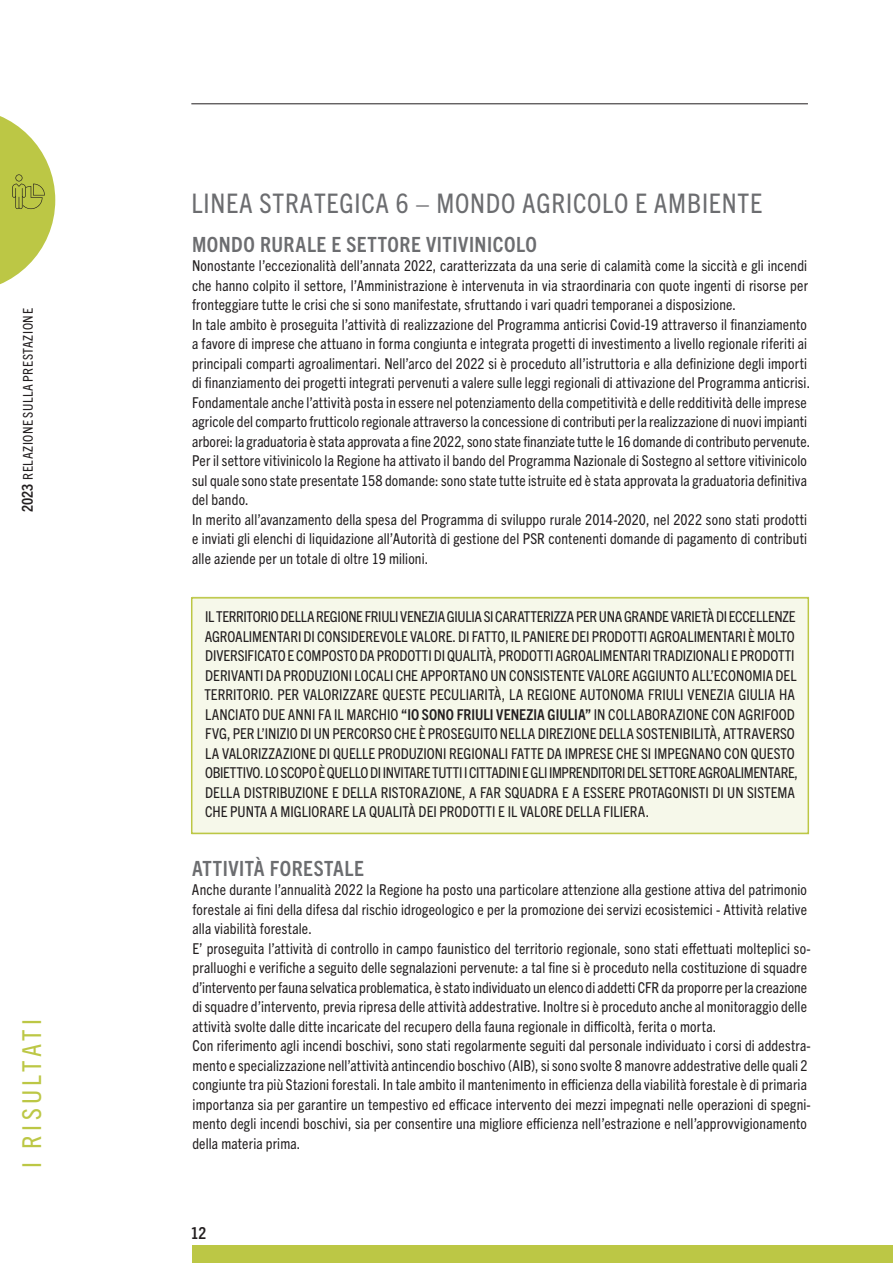
<style>
.page{position:relative;width:893px;height:1263px;background:#fff}
.page>*{position:absolute;margin:0;border:0;box-sizing:border-box;transform-origin:0 0}
.t1{font:condensed 27px "Trade Gothic Next LT Pro";letter-spacing:.03em;color:#6c6d70}
.t2{font:condensed 26.1px "Trade Gothic Next LT Pro";letter-spacing:.17em;color:#bcc745}
.t3{font:700 condensed 21px "Trade Gothic Next LT Pro";letter-spacing:.025em;color:#6c6d70}
.t4{font:700 condensed 16.5px "Trade Gothic Next LT Pro";color:#231f20}
.t5{font:condensed 15px/19.5px "Trade Gothic Next LT Pro";letter-spacing:.01em;color:#231f20}
.t6{font:condensed 13.5px "Trade Gothic Next LT Pro";letter-spacing:.05em;color:#231f20}
.s1{font-weight:700;font-size:15px}
.s2{font-weight:700}
</style>
<div class="page">
<svg style="left:0;top:116px;width:55px;height:169px"></svg>
<div style="left:192px;top:1245px;width:701px;height:18px;background:#bcc745"></div>
<div style="left:192px;top:596px;width:616px;height:239px;background:#f6f8ea"></div>
<div style="left:191px;top:597px;width:618px;height:237px;border:2px solid #bcc745"></div>
<hr style="left:191px;top:103px;width:617px;height:1px;background:#231f20">
<p class="t6" style="left:19px;top:512px;width:206px;rotate:-90deg"><span class="s1">2023</span> RELAZIONE SULLA PRESTAZIONE</p>
<h2 class="t2" style="left:14px;top:1168px;width:150px;rotate:-90deg">I RISULTATI</h2>
<h1 class="t1" style="left:192px;top:184px;width:572px">LINEA STRATEGICA 6 – MONDO AGRICOLO E AMBIENTE</h1>
<h3 class="t3" style="left:192px;top:230px;width:346px">MONDO RURALE E SETTORE VITIVINICOLO</h3>
<p class="t5" style="left:192px;top:255px;width:620px">Nonostante l’eccezionalità dell’annata 2022, caratterizzata da una serie di calamità come la siccità e gli incendi che hanno colpito il settore, l’Amministrazione è intervenuta in via straordinaria con quote ingenti di risorse per fronteggiare tutte le crisi che si sono manifestate, sfruttando i vari quadri temporanei a disposizione.<br>In tale ambito è proseguita l’attività di realizzazione del Programma anticrisi Covid-19 attraverso il finanziamento a favore di imprese che attuano in forma congiunta e integrata progetti di investimento a livello regionale riferiti ai principali comparti agroalimentari. Nell’arco del 2022 si è proceduto all’istruttoria e alla definizione degli importi di finanziamento dei progetti integrati pervenuti a valere sulle leggi regionali di attivazione del Programma anticrisi.<br>Fondamentale anche l’attività posta in essere nel potenziamento della competitività e delle redditività delle imprese agricole del comparto frutticolo regionale attraverso la concessione di contributi per la realizzazione di nuovi impianti arborei: la graduatoria è stata approvata a fine 2022, sono state finanziate tutte le 16 domande di contributo pervenute.<br>Per il settore vitivinicolo la Regione ha attivato il bando del Programma Nazionale di Sostegno al settore vitivinicolo sul quale sono state presentate 158 domande: sono state tutte istruite ed è stata approvata la graduatoria definitiva del bando.<br>In merito all’avanzamento della spesa del Programma di sviluppo rurale 2014-2020, nel 2022 sono stati prodotti e inviati gli elenchi di liquidazione all’Autorità di gestione del PSR contenenti domande di pagamento di contributi alle aziende per un totale di oltre 19 milioni.</p>
<p class="t5" style="left:204px;top:606px;width:595px">IL TERRITORIO DELLA REGIONE FRIULI VENEZIA GIULIA SI CARATTERIZZA PER UNA GRANDE VARIETÀ DI ECCELLENZE AGROALIMENTARI DI CONSIDEREVOLE VALORE. DI FATTO, IL PANIERE DEI PRODOTTI AGROALIMENTARI È MOLTO DIVERSIFICATO E COMPOSTO DA PRODOTTI DI QUALITÀ, PRODOTTI AGROALIMENTARI TRADIZIONALI E PRODOTTI DERIVANTI DA PRODUZIONI LOCALI CHE APPORTANO UN CONSISTENTE VALORE AGGIUNTO ALL’ECONOMIA DEL TERRITORIO. PER VALORIZZARE QUESTE PECULIARITÀ, LA REGIONE AUTONOMA FRIULI VENEZIA GIULIA HA LANCIATO DUE ANNI FA IL MARCHIO <span class="s2">“IO SONO FRIULI VENEZIA GIULIA”</span> IN COLLABORAZIONE CON AGRIFOOD FVG, PER L’INIZIO DI UN PERCORSO CHE È PROSEGUITO NELLA DIREZIONE DELLA SOSTENIBILITÀ, ATTRAVERSO LA VALORIZZAZIONE DI QUELLE PRODUZIONI REGIONALI FATTE DA IMPRESE CHE SI IMPEGNANO CON QUESTO OBIETTIVO. LO SCOPO È QUELLO DI INVITARE TUTTI I CITTADINI E GLI IMPRENDITORI DEL SETTORE AGROALIMENTARE, DELLA DISTRIBUZIONE E DELLA RISTORAZIONE, A FAR SQUADRA E A ESSERE PROTAGONISTI DI UN SISTEMA CHE PUNTA A MIGLIORARE LA QUALITÀ DEI PRODOTTI E IL VALORE DELLA FILIERA.</p>
<h3 class="t3" style="left:192px;top:854px;width:173px">ATTIVITÀ FORESTALE</h3>
<p class="t5" style="left:192px;top:879px;width:620px">Anche durante l’annualità 2022 la Regione ha posto una particolare attenzione alla gestione attiva del patrimonio forestale ai fini della difesa dal rischio idrogeologico e per la promozione dei servizi ecosistemici - Attività relative alla viabilità forestale.<br>E’ proseguita l’attività di controllo in campo faunistico del territorio regionale, sono stati effettuati molteplici so&shy;pralluoghi e verifiche a seguito delle segnalazioni pervenute: a tal fine si è proceduto nella costituzione di squadre d’intervento per fauna selvatica problematica, è stato individuato un elenco di addetti CFR da proporre per la creazione di squadre d’intervento, previa ripresa delle attività addestrative. Inoltre si è proceduto anche al monitoraggio delle attività svolte dalle ditte incaricate del recupero della fauna regionale in difficoltà, ferita o morta.<br>Con riferimento agli incendi boschivi, sono stati regolarmente seguiti dal personale individuato i corsi di addestra&shy;mento e specializzazione nell’attività antincendio boschivo (AIB), si sono svolte 8 manovre addestrative delle quali 2 congiunte tra più Stazioni forestali. In tale ambito il mantenimento in efficienza della viabilità forestale è di primaria importanza sia per garantire un tempestivo ed efficace intervento dei mezzi impegnati nelle operazioni di spegni&shy;mento degli incendi boschivi, sia per consentire una migliore efficienza nell’estrazione e nell’approvvigionamento della materia prima.</p>
<p class="t4" style="left:191px;top:1221px;width:17px">12</p>
</div>
